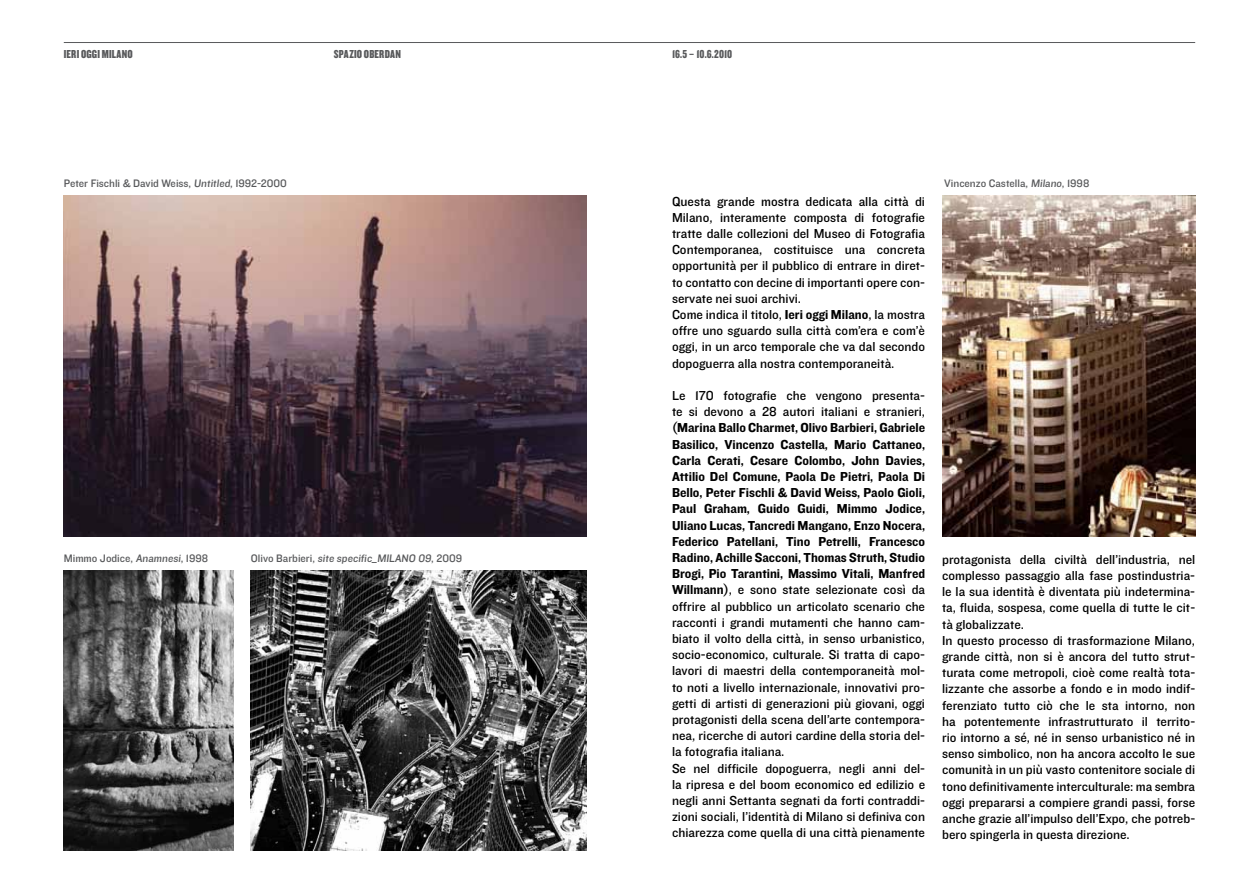
<style>
.page{position:relative;width:1259px;height:893px;background:#fff}
.page>*{position:absolute;margin:0;border:0;box-sizing:border-box;transform-origin:0 0}
.t1{font:13.5px/16.2px "Knockout HTF31 Junior Middlewt";color:#000}
.t2{font:13.5px/16.2px "Knockout HTF51 Middleweight";color:#000;text-align:justify}
.t3{font:12px "Knockout HTF69 Full Liteweight";letter-spacing:.015em;color:#58595b}
.t4{font:11.25px "Knockout HTF31 Junior Middlewt";color:#58595b}
.s1{font-family:"Knockout HTF51 Middleweight"}
.s2{font-family:"Knockout HTF31 Junior Middlewt"}
</style>
<div class="page">
<hr style="left:64px;top:42px;width:1131px;height:1px;background:#58595b">
<img style="left:64px;top:195px;width:523px;height:342px">
<img style="left:942px;top:196px;width:253px;height:341px">
<img style="left:64px;top:571px;width:170px;height:279px">
<img style="left:251px;top:571px;width:336px;height:279px">
<p class="t3" style="left:64px;top:47px;width:70px">IERI OGGI MILANO</p>
<p class="t3" style="left:334px;top:47px;width:68px">SPAZIO OBERDAN</p>
<p class="t3" style="left:672px;top:47px;width:62px">16.5 – 10.6.2010</p>
<p class="t4" style="left:64px;top:177px;width:224px">Peter Fischli &amp; David Weiss, Untitled, 1992-2000</p>
<p class="t4" style="left:64px;top:552px;width:146px">Mimmo Jodice, Anamnesi, 1998</p>
<p class="t4" style="left:251px;top:552px;width:213px">Olivo Barbieri, site specific_MILANO 09, 2009</p>
<p class="t1" style="left:672px;top:193px;width:255px">Questa grande mostra dedicata alla città di Milano, interamente composta di fotografie tratte dalle collezioni del Museo di Fotografia Contemporanea, costituisce una concreta opportunità per il pubblico di entrare in diret&shy;to contatto con decine di importanti opere con&shy;servate nei suoi archivi.<br>Come indica il titolo, <span class="s1">Ieri oggi Milano</span>, la mostra offre uno sguardo sulla città com’era e com’è oggi, in un arco temporale che va dal secondo dopoguerra alla nostra contemporaneità.</p>
<p class="t1" style="left:672px;top:388px;width:254px">Le 170 fotografie che vengono presenta&shy;te si devono a 28 autori italiani e stranieri,</p>
<p class="t2" style="left:672px;top:420px;width:255px"><span class="s2">(</span>Marina Ballo Charmet, Olivo Barbieri, Gabriele Basilico, Vincenzo Castella, Mario Cattaneo, Carla Cerati, Cesare Colombo, John Davies, Attilio Del Comune, Paola De Pietri, Paola Di Bello, Peter Fischli &amp; David Weiss, Paolo Gioli, Paul Graham, Guido Guidi, Mimmo Jodice, Uliano Lucas, Tancredi Mangano, Enzo Nocera, Federico Patellani, Tino Petrelli, Francesco Radino, Achille Sacconi, Thomas Struth, Studio Brogi, Pio Tarantini, Massimo Vitali, Manfred</p>
<p class="t1" style="left:672px;top:582px;width:255px"><span class="s1">Willmann</span>), e sono state selezionate così da offrire al pubblico un articolato scenario che racconti i grandi mutamenti che hanno cam&shy;biato il volto della città, in senso urbanistico, socio-economico, culturale. Si tratta di capo&shy;lavori di maestri della contemporaneità mol&shy;to noti a livello internazionale, innovativi pro&shy;getti di artisti di generazioni più giovani, oggi protagonisti della scena dell’arte contempora&shy;nea, ricerche di autori cardine della storia del&shy;la fotografia italiana.<br>Se nel difficile dopoguerra, negli anni del&shy;la ripresa e del boom economico ed edilizio e negli anni Settanta segnati da forti contraddi&shy;zioni sociali, l’identità di Milano si definiva con chiarezza come quella di una città pienamente</p>
<p class="t4" style="left:944px;top:177px;width:147px">Vincenzo Castella, Milano, 1998</p>
<p class="t1" style="left:942px;top:552px;width:255px">protagonista della civiltà dell’industria, nel complesso passaggio alla fase postindustria&shy;le la sua identità è diventata più indetermina&shy;ta, fluida, sospesa, come quella di tutte le cit&shy;tà globalizzate.<br>In questo processo di trasformazione Milano, grande città, non si è ancora del tutto strut&shy;turata come metropoli, cioè come realtà tota&shy;lizzante che assorbe a fondo e in modo indif&shy;ferenziato tutto ciò che le sta intorno, non ha potentemente infrastrutturato il territo&shy;rio intorno a sé, né in senso urbanistico né in senso simbolico, non ha ancora accolto le sue comunità in un più vasto contenitore sociale di tono definitivamente interculturale: ma sembra oggi prepararsi a compiere grandi passi, forse anche grazie all’impulso dell’Expo, che potreb&shy;bero spingerla in questa direzione.</p>
</div>
